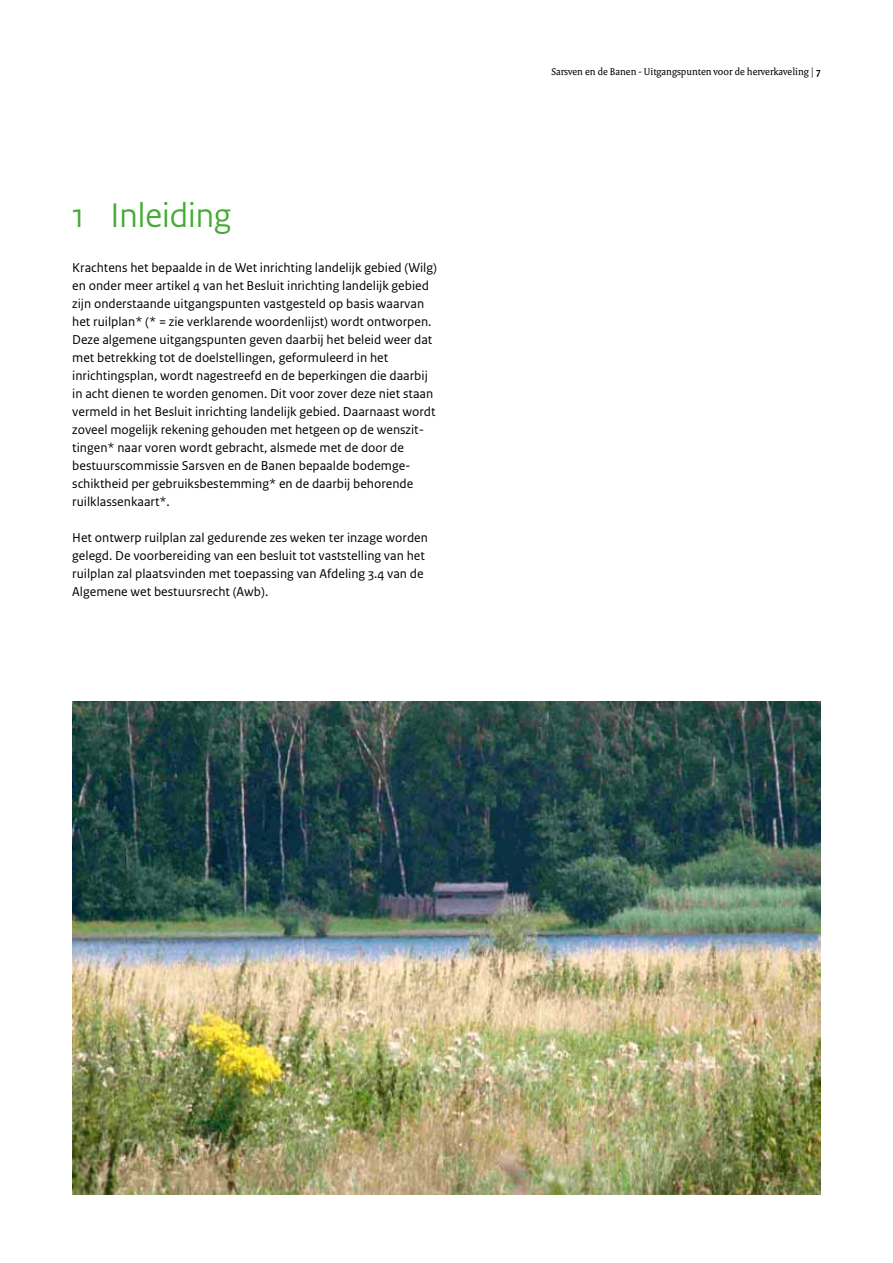
<style>
.page{position:relative;width:893px;height:1263px;background:#fff}
.page>*{position:absolute;margin:0;border:0;box-sizing:border-box;transform-origin:0 0}
.t1{font:36px "Rijksoverheid Sans Heading";color:#43ac32}
.t2{font:13.5px/18px "Rijksoverheid Sans Text";color:#000}
.t3{font:10.5px "Rijksoverheid Serif";color:#000}
.s1{font-weight:700}
</style>
<div class="page">
<img style="left:72px;top:702px;width:749px;height:493px">
<h1 class="t1" style="left:72px;top:194px;width:160px">1 Inleiding</h1>
<p class="t2" style="left:72px;top:259px;width:366px">Krachtens het bepaalde in de Wet inrichting landelijk gebied (Wilg) en onder meer artikel 4 van het Besluit inrichting landelijk gebied zijn onderstaande uitgangspunten vastgesteld op basis waarvan het ruilplan* (* = zie verklarende woordenlijst) wordt ontworpen.<br>Deze algemene uitgangspunten geven daarbij het beleid weer dat met betrekking tot de doelstellingen, geformuleerd in het inrichtingsplan, wordt nagestreefd en de beperkingen die daarbij in acht dienen te worden genomen. Dit voor zover deze niet staan vermeld in het Besluit inrichting landelijk gebied. Daarnaast wordt zoveel mogelijk rekening gehouden met hetgeen op de wenszit&shy;tingen* naar voren wordt gebracht, alsmede met de door de bestuurscommissie Sarsven en de Banen bepaalde bodemge&shy;schiktheid per gebruiksbestemming* en de daarbij behorende ruilklassenkaart*.</p>
<p class="t2" style="left:72px;top:529px;width:357px">Het ontwerp ruilplan zal gedurende zes weken ter inzage worden gelegd. De voorbereiding van een besluit tot vaststelling van het ruilplan zal plaatsvinden met toepassing van Afdeling 3.4 van de Algemene wet bestuursrecht (Awb).</p>
<p class="t3" style="left:551px;top:65px;width:271px">Sarsven en de Banen - Uitgangspunten voor de herverkaveling | <span class="s1">7</span></p>
</div>
